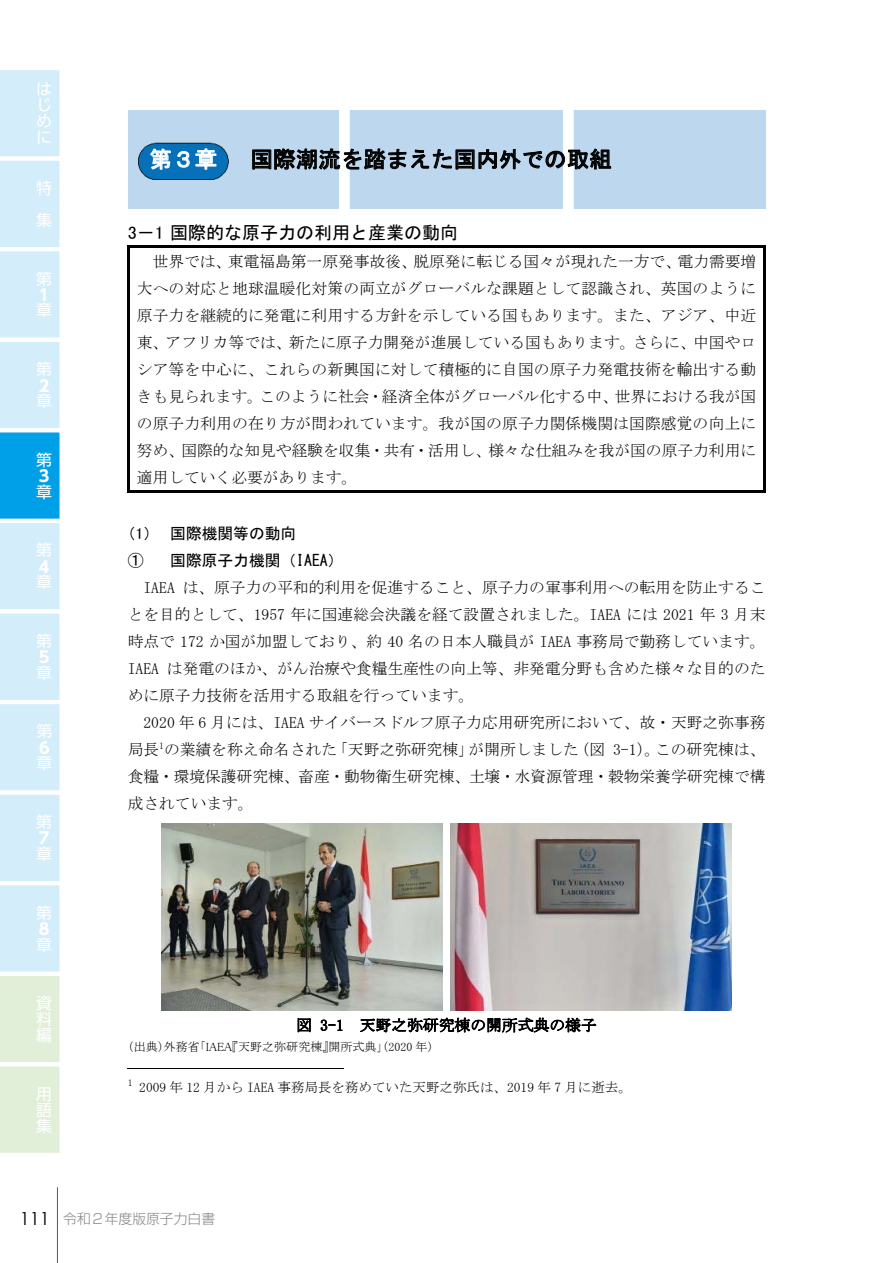
<style>
.page{position:relative;width:893px;height:1263px;background:#fff}
.page>*{position:absolute;margin:0;border:0;box-sizing:border-box;transform-origin:0 0}
.t1{font:22.5px "MS Gothic";letter-spacing:.005em;color:#000}
.t2{font:22.5px "MS Gothic";color:#fff}
.t3{font:18px "MS Gothic";color:#000}
.t4{font:15.9px/15.9px "UD Shin Go Pro";color:#fff;text-align:justify}
.t5{font:700 15.9px "UD Shin Go Pro";color:#fff}
.t6{font:15.75px/27px "MS Mincho";color:#000;text-align:justify}
.t7{font:15.75px "MS Gothic";color:#000}
.t8{font:15.75px "MS P Gothic";color:#000}
.t9{font:300 13.8px "Shin Go Pro";color:#898989}
.t10{font:13.5px "MS Mincho";color:#000}
.t11{font:12px "MS P Mincho";color:#000}
.s1{font-family:"MS P Gothic"}
.s2{font-family:"Century Gothic";font-weight:400;font-size:18px;color:#000}
</style>
<div class="page">
<hr style="left:128px;top:246px;width:637px;height:2px;background:#000">
<hr style="left:128px;top:248px;width:2px;height:245px;background:#000">
<hr style="left:128px;top:491px;width:635px;height:2px;background:#000">
<hr style="left:763px;top:248px;width:2px;height:245px;background:#000">
<hr style="left:128px;top:1068px;width:216px;height:1px;background:#000">
<img style="left:161px;top:823px;width:281px;height:188px">
<img style="left:450px;top:824px;width:281px;height:187px">
<img style="left:128px;top:111px;width:638px;height:97px">
<hr style="left:57px;top:1187px;width:1px;height:76px;background:#585959">
<svg style="left:0;top:70px;width:60px;height:1083px;background:#c6e7f4"></svg>
<p class="t4" style="left:36px;top:81px;width:16px">はじめに</p>
<p class="t4" style="left:36px;top:172px;width:17px;line-height:32px">特集</p>
<p class="t4" style="left:36px;top:270px;width:17px">第</p>
<p class="t5" style="left:36px;top:282px;width:11px">１</p>
<p class="t4" style="left:36px;top:302px;width:17px">章</p>
<p class="t4" style="left:36px;top:361px;width:17px">第</p>
<p class="t5" style="left:36px;top:373px;width:14px">２</p>
<p class="t4" style="left:36px;top:393px;width:17px">章</p>
<p class="t4" style="left:36px;top:451px;width:17px">第</p>
<p class="t5" style="left:36px;top:463px;width:14px">３</p>
<p class="t4" style="left:36px;top:483px;width:17px">章</p>
<p class="t4" style="left:36px;top:542px;width:17px">第</p>
<p class="t5" style="left:36px;top:554px;width:14px">４</p>
<p class="t4" style="left:36px;top:574px;width:17px">章</p>
<p class="t4" style="left:36px;top:632px;width:17px">第</p>
<p class="t5" style="left:36px;top:644px;width:14px">５</p>
<p class="t4" style="left:36px;top:664px;width:17px">章</p>
<p class="t4" style="left:37px;top:723px;width:17px">第</p>
<p class="t5" style="left:37px;top:735px;width:14px">６</p>
<p class="t4" style="left:37px;top:755px;width:17px">章</p>
<p class="t4" style="left:36px;top:814px;width:17px">第</p>
<p class="t5" style="left:36px;top:825px;width:14px">７</p>
<p class="t4" style="left:36px;top:845px;width:17px">章</p>
<p class="t4" style="left:36px;top:904px;width:17px">第</p>
<p class="t5" style="left:36px;top:916px;width:14px">８</p>
<p class="t4" style="left:36px;top:936px;width:17px">章</p>
<p class="t4" style="left:36px;top:995px;width:17px">資料編</p>
<p class="t4" style="left:36px;top:1085px;width:17px">用語集</p>
<h1 class="t2" style="left:150px;top:148px;width:69px">第３章</h1>
<h1 class="t1" style="left:251px;top:148px;width:363px">国際潮流を踏まえた国内外での取組</h1>
<p class="t3" style="left:128px;top:223px;width:332px"><span class="s1">3－1</span> 国際的な原子力の利用と産業の動向</p>
<p class="t6" style="left:137px;top:248px;width:621px;text-indent:16px">世界では、東電福島第一原発事故後、脱原発に転じる国々が現れた一方で、電力需要増大への対応と地球温暖化対策の両立がグローバルな課題として認識され、英国のように原子力を継続的に発電に利用する方針を示している国もあります。また、アジア、中近東、アフリカ等では、新たに原子力開発が進展している国もあります。さらに、中国やロシア等を中心に、これらの新興国に対して積極的に自国の原子力発電技術を輸出する動きも見られます。このように社会・経済全体がグローバル化する中、世界における我が国の原子力利用の在り方が問われています。我が国の原子力関係機関は国際感覚の向上に努め、国際的な知見や経験を収集・共有・活用し、様々な仕組みを我が国の原子力利用に適用していく必要があります。</p>
<p class="t7" style="left:128px;top:526px;width:170px"><span class="s1">（1）</span> 国際機関等の動向</p>
<p class="t8" style="left:128px;top:553px;width:17px">①</p>
<p class="t7" style="left:170px;top:553px;width:175px">国際原子力機関（IAEA）</p>
<p class="t6" style="left:128px;top:574px;width:639px;text-indent:16px">IAEA は、原子力の平和的利用を促進すること、原子力の軍事利用への転用を防止することを目的として、1957 年に国連総会決議を経て設置されました。IAEA には 2021 年 3 月末時点で 172 か国が加盟しており、約 40 名の日本人職員が IAEA 事務局で勤務しています。IAEA は発電のほか、がん治療や食糧生産性の向上等、非発電分野も含めた様々な目的のために原子力技術を活用する取組を行っています。</p>
<p class="t6" style="left:128px;top:709px;width:639px;text-indent:16px">2020 年 6 月には、IAEA サイバースドルフ原子力応用研究所において、故・天野之弥事務局長<sup>1</sup>の業績を称え命名された「天野之弥研究棟」が開所しました（図 3-1）。この研究棟は、食糧・環境保護研究棟、畜産・動物衛生研究棟、土壌・水資源管理・穀物栄養学研究棟で構成されています。</p>
<p class="t6" style="left:296px;top:1011px;width:302px">図 3-1 天野之弥研究棟の開所式典の様子</p>
<p class="t11" style="left:128px;top:1040px;width:307px">（出典）外務省「IAEA『天野之弥研究棟』開所式典」（2020 年）</p>
<p class="t10" style="left:128px;top:1081px;width:506px"><sup>1</sup> 2009 年 12 月から IAEA 事務局長を務めていた天野之弥氏は、2019 年 7 月に逝去。</p>
<p class="t9" style="left:20px;top:1208px;width:197px"><span class="s2">111</span> 令和２年度版原子力白書</p>
</div>
